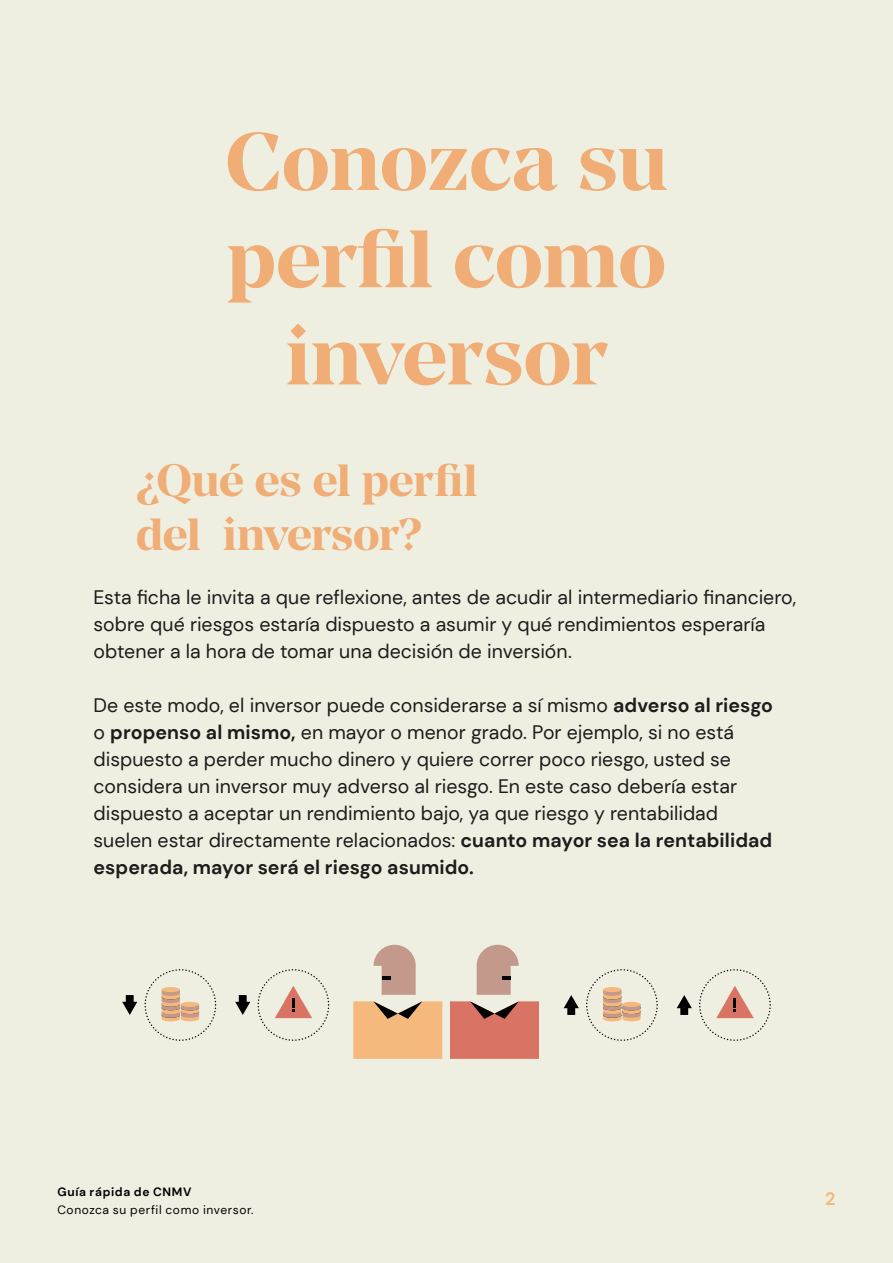
<style>
.page{position:relative;width:893px;height:1263px;background:#efefe1}
.page>*{position:absolute;margin:0;border:0;box-sizing:border-box;transform-origin:0 0}
.Titular_Libro_centra{font:700 81px/97.2px "Manier";color:#f0ad76;text-align:center}
.Capítulos{font:700 45px "Manier";letter-spacing:-.01em;color:#f0ad76}
.Body_DM{font:19.5px/27px "DM Sans";color:#1c1c1c}
.t1{font:700 18px "DM Sans";color:#f5b87d}
.t2{font:12px "DM Sans";letter-spacing:.05em;color:#000}
.t3{font:700 12px "DM Sans";letter-spacing:.055em;color:#000}
.s1{font-weight:700}
</style>
<div class="page">
<svg style="left:450px;top:1001px;width:89px;height:58px;background:#cf7566"></svg>
<svg style="left:477px;top:945px;width:42px;height:50px;background:#c7a799"></svg>
<svg style="left:353px;top:1001px;width:89px;height:58px;background:#e8b27d"></svg>
<svg style="left:374px;top:945px;width:42px;height:50px;background:#c7a798"></svg>
<svg style="left:122px;top:995px;width:15px;height:20px"></svg>
<svg style="left:235px;top:995px;width:15px;height:20px"></svg>
<svg style="left:144px;top:969px;width:72px;height:72px;background:#e6dcca"></svg>
<svg style="left:258px;top:969px;width:71px;height:72px;background:#e5dacc"></svg>
<svg style="left:677px;top:995px;width:15px;height:20px"></svg>
<svg style="left:564px;top:995px;width:15px;height:20px"></svg>
<svg style="left:586px;top:969px;width:72px;height:72px;background:#e6dcca"></svg>
<svg style="left:699px;top:969px;width:72px;height:72px;background:#e5dacc"></svg>
<p class="Titular_Libro_centra" style="left:225px;top:113px;width:445px">Conozca su</p>
<p class="Titular_Libro_centra" style="left:227px;top:211px;width:441px">perfil como inversor</p>
<p class="Capítulos" style="left:136px;top:453px;width:343px">¿Qué es el perfil</p>
<p class="Capítulos" style="left:136px;top:507px;width:287px">del inversor?</p>
<p class="Body_DM" style="left:94px;top:584px;width:704px">Esta ficha le invita a que reflexione, antes de acudir al intermediario financiero, sobre qué riesgos estaría dispuesto a asumir y qué rendimientos esperaría obtener a la hora de tomar una decisión de inversión.</p>
<p class="Body_DM" style="left:94px;top:692px;width:681px">De este modo, el inversor puede considerarse a sí mismo <span class="s1">adverso al riesgo </span>o <span class="s1">propenso al mismo,</span> en mayor o menor grado. Por ejemplo, si no está dispuesto a perder mucho dinero y quiere correr poco riesgo, usted se considera un inversor muy adverso al riesgo. En este caso debería estar dispuesto a aceptar un rendimiento bajo, ya que riesgo y rentabilidad suelen estar directamente relacionados: <span class="s1">cuanto mayor sea la rentabilidad esperada, mayor será el riesgo asumido.</span></p>
<p class="t3" style="left:57px;top:1184px;width:136px">Guía rápida de CNMV</p>
<p class="t2" style="left:57px;top:1202px;width:198px">Conozca su perfil como inversor.</p>
<p class="t1" style="left:825px;top:1188px;width:12px">2</p>
</div>
